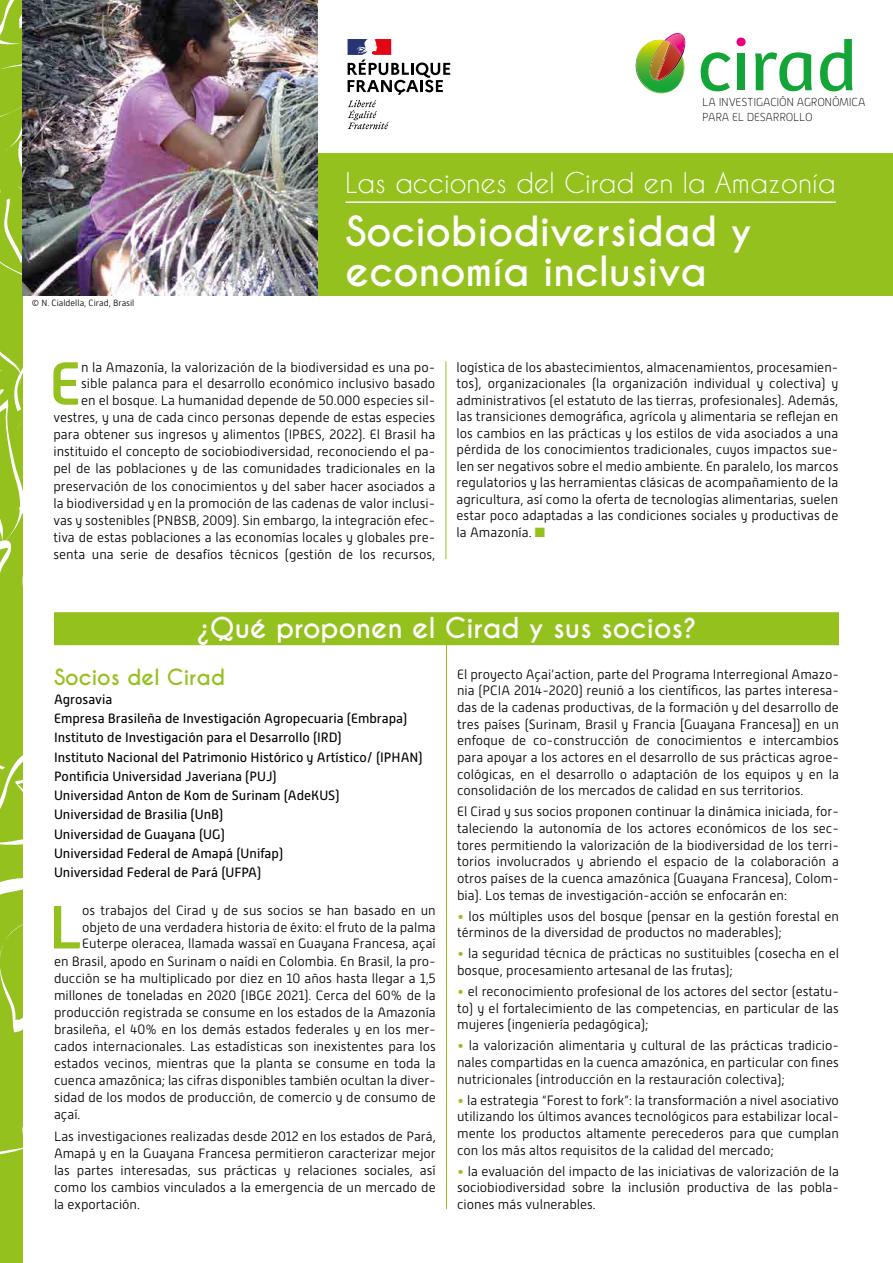
<style>
.page{position:relative;width:893px;height:1263px;background:#fff}
.page>*{position:absolute;margin:0;border:0;box-sizing:border-box;transform-origin:0 0}
.Body_Text{font:500 60.75px "Alwyn New";color:#95c11f}
.t1{font:700 39px/40.2px "Caviar Dreams";color:#fff}
.t2{font:27px "Caviar Dreams";color:#fff}
.Heading_1{font:700 27px "Caviar Dreams";color:#fff}
.Body_Text-2{font:700 21px "Caviar Dreams";color:#95c11f}
.Body_Text-3{font:300 13.5px/16.6px "Alwyn New";color:#000;text-align:justify}
.t3{font:13.5px "Alwyn New";color:#000}
.t4{font:100 11.55px/15.5px "Alwyn New";letter-spacing:-.025em;color:#000}
.t5{font:300 9px "Alwyn New";color:#000}
.s1{color:#95c11f}
</style>
<div class="page">
<div style="left:290px;top:153px;width:603px;height:142px;background:#95c11f"></div>
<hr style="left:345px;top:201px;width:491px;height:2px;background:#fff">
<svg style="left:348px;top:39px;width:102px;height:90px"></svg>
<div style="left:0;top:0;width:22px;height:1263px;background:#95c11f"></div>
<svg style="left:0;top:0;width:22px;height:45px"></svg>
<svg style="left:0;top:878px;width:22px;height:154px"></svg>
<svg style="left:0;top:756px;width:22px;height:89px"></svg>
<svg style="left:0;top:351px;width:22px;height:222px"></svg>
<svg style="left:0;top:1147px;width:22px;height:8px"></svg>
<svg style="left:0;top:64px;width:22px;height:211px"></svg>
<div style="left:54px;top:612px;width:785px;height:33px;background:#95c11f"></div>
<img style="left:22px;top:0;width:296px;height:295px">
<hr style="left:446px;top:361px;width:1px;height:198px;background:#95c11f">
<hr style="left:446px;top:642px;width:1px;height:567px;background:#95c11f">
<img style="left:636px;top:33px;width:50px;height:61px">
<svg style="left:701px;top:52px;width:29px;height:39px"></svg>
<div style="left:737px;top:54px;width:8px;height:36px;background:#13a538"></div>
<div style="left:736px;top:38px;width:10px;height:8px;background:#e6007d;border-radius:50%"></div>
<svg style="left:755px;top:52px;width:57px;height:39px"></svg>
<svg style="left:820px;top:39px;width:32px;height:52px"></svg>
<p class="t4" style="left:702px;top:94px;width:165px">LA INVESTIGACIÓN AGRONÓMICA<br>PARA EL DESARROLLO</p>
<p class="t5" style="left:32px;top:298px;width:104px">© N. Cialdella, Cirad, Brasil</p>
<p class="t2" style="left:345px;top:167px;width:492px">Las acciones del Cirad en la Amazonía</p>
<p class="t1" style="left:345px;top:212px;width:408px">Sociobiodiversidad y economía inclusiva</p>
<p class="Body_Text-3" style="left:53px;top:359px;width:383px;line-height:17.1px;text-align:right">n la Amazonía, la valorización de la biodiversidad es una po&shy;sible palanca para el desarrollo económico inclusivo basado<br>en el bosque. La humanidad depende de 50.000 especies sil&shy;vestres, y una de cada cinco personas depende de estas especies para obtener sus ingresos y alimentos (IPBES, 2022). El Brasil ha instituido el concepto de sociobiodiversidad, reconociendo el pa&shy;pel de las poblaciones y de las comunidades tradicionales en la preservación de los conocimientos y del saber hacer asociados a la biodiversidad y en la promoción de las cadenas de valor inclusi&shy;vas y sostenibles (PNBSB, 2009). Sin embargo, la integración efec&shy;tiva de estas poblaciones a las economías locales y globales pre&shy;senta una serie de desafíos técnicos (gestión de los recursos,</p>
<p class="Body_Text-3" style="left:457px;top:359px;width:383px">logística de los abastecimientos, almacenamientos, procesamien&shy;tos), organizacionales (la organización individual y colectiva) y administrativos (el estatuto de las tierras, profesionales). Además, las transiciones demográfica, agrícola y alimentaria se reflejan en los cambios en las prácticas y los estilos de vida asociados a una pérdida de los conocimientos tradicionales, cuyos impactos sue&shy;len ser negativos sobre el medio ambiente. En paralelo, los marcos regulatorios y las herramientas clásicas de acompañamiento de la agricultura, así como la oferta de tecnologías alimentarias, suelen estar poco adaptadas a las condiciones sociales y productivas de la Amazonía. <span class="s1">■</span></p>
<p class="Body_Text" style="left:50px;top:349px;width:33px">E</p>
<p class="Heading_1" style="left:196px;top:611px;width:502px">¿Qué proponen el Cirad y sus socios?</p>
<p class="Body_Text-2" style="left:54px;top:664px;width:173px">Socios del Cirad</p>
<p class="t3" style="left:54px;top:692px;width:60px">Agrosavia</p>
<p class="t3" style="left:54px;top:711px;width:355px">Empresa Brasileña de Investigación Agropecuaria (Embrapa)</p>
<p class="t3" style="left:54px;top:730px;width:289px">Instituto de Investigación para el Desarrollo (IRD)</p>
<p class="t3" style="left:54px;top:749px;width:370px">Instituto Nacional del Patrimonio Histórico y Artístico/ (IPHAN)</p>
<p class="t3" style="left:54px;top:769px;width:224px">Pontificia Universidad Javeriana (PUJ)</p>
<p class="t3" style="left:54px;top:788px;width:287px">Universidad Anton de Kom de Surinam (AdeKUS)</p>
<p class="t3" style="left:54px;top:807px;width:171px">Universidad de Brasilia (UnB)</p>
<p class="t3" style="left:54px;top:826px;width:172px">Universidad de Guayana (UG)</p>
<p class="t3" style="left:54px;top:845px;width:231px">Universidad Federal de Amapá (Unifap)</p>
<p class="t3" style="left:54px;top:865px;width:209px">Universidad Federal de Pará (UFPA)</p>
<p class="Body_Text" style="left:49px;top:893px;width:35px">L</p>
<p class="Body_Text-3" style="left:82px;top:902px;width:355px">os trabajos del Cirad y de sus socios se han basado en un</p>
<p class="Body_Text-3" style="left:82px;top:919px;width:355px">objeto de una verdadera historia de éxito: el fruto de la palma</p>
<p class="Body_Text-3" style="left:82px;top:935px;width:355px">Euterpe oleracea, llamada wassaï en Guayana Francesa, açaí</p>
<p class="Body_Text-3" style="left:54px;top:952px;width:383px">en Brasil, apodo en Surinam o naídi en Colombia. En Brasil, la pro-</p>
<p class="Body_Text-3" style="left:54px;top:970px;width:383px">ducción se ha multiplicado por diez en 10 años hasta llegar a 1,5</p>
<p class="Body_Text-3" style="left:54px;top:987px;width:383px">millones de toneladas en 2020 (IBGE 2021). Cerca del 60% de la</p>
<p class="Body_Text-3" style="left:54px;top:1004px;width:383px">producción registrada se consume en los estados de la Amazonía</p>
<p class="Body_Text-3" style="left:54px;top:1021px;width:383px">brasileña, el 40% en los demás estados federales y en los mer-</p>
<p class="Body_Text-3" style="left:54px;top:1038px;width:383px">cados internacionales. Las estadísticas son inexistentes para los</p>
<p class="Body_Text-3" style="left:54px;top:1055px;width:383px">estados vecinos, mientras que la planta se consume en toda la</p>
<p class="Body_Text-3" style="left:54px;top:1072px;width:383px">cuenca amazônica; las cifras disponibles también ocultan la diver-</p>
<p class="Body_Text-3" style="left:54px;top:1089px;width:383px">sidad de los modos de producción, de comercio y de consumo de</p>
<p class="Body_Text-3" style="left:54px;top:1106px;width:28px">açaí.</p>
<p class="Body_Text-3" style="left:54px;top:1127px;width:383px;line-height:17.1px">Las investigaciones realizadas desde 2012 en los estados de Pará, Amapá y en la Guayana Francesa permitieron caracterizar mejor las partes interesadas, sus prácticas y relaciones sociales, así como los cambios vinculados a la emergencia de un mercado de la exportación.</p>
<p class="Body_Text-3" style="left:457px;top:666px;width:383px">El proyecto Açai’action, parte del Programa Interregional Amazo&shy;nia (PCIA 2014-2020) reunió a los científicos, las partes interesa&shy;das de la cadenas productivas, de la formación y del desarrollo de tres países (Surinam, Brasil y Francia [Guayana Francesa]) en un enfoque de co-construcción de conocimientos e intercambios para apoyar a los actores en el desarrollo de sus prácticas agroe&shy;cológicas, en el desarrollo o adaptación de los equipos y en la consolidación de los mercados de calidad en sus territorios.</p>
<p class="Body_Text-3" style="left:457px;top:803px;width:383px">El Cirad y sus socios proponen continuar la dinámica iniciada, for&shy;taleciendo la autonomía de los actores económicos de los sec&shy;tores permitiendo la valorización de la biodiversidad de los terri&shy;torios involucrados y abriendo el espacio de la colaboración a otros países de la cuenca amazónica (Guayana Francesa), Colom&shy;bia). Los temas de investigación-acción se enfocarán en:</p>
<p class="Body_Text-3" style="left:457px;top:908px;width:383px"><span class="s1">•</span> los múltiples usos del bosque (pensar en la gestión forestal en términos de la diversidad de productos no maderables);</p>
<p class="Body_Text-3" style="left:457px;top:945px;width:383px"><span class="s1">•</span> la seguridad técnica de prácticas no sustituibles (cosecha en el bosque, procesamiento artesanal de las frutas);</p>
<p class="Body_Text-3" style="left:457px;top:983px;width:383px"><span class="s1">•</span> el reconocimiento profesional de los actores del sector (estatu&shy;to) y el fortalecimiento de las competencias, en particular de las mujeres (ingeniería pedagógica);</p>
<p class="Body_Text-3" style="left:457px;top:1037px;width:383px"><span class="s1">•</span> la valorización alimentaria y cultural de las prácticas tradicio&shy;nales compartidas en la cuenca amazónica, en particular con fines nutricionales (introducción en la restauración colectiva);</p>
<p class="Body_Text-3" style="left:457px;top:1092px;width:383px"><span class="s1">•</span> la estrategia “Forest to fork”: la transformación a nivel asociativo utilizando los últimos avances tecnológicos para estabilizar local&shy;mente los productos altamente perecederos para que cumplan con los más altos requisitos de la calidad del mercado;</p>
<p class="Body_Text-3" style="left:457px;top:1163px;width:383px"><span class="s1">•</span> la evaluación del impacto de las iniciativas de valorización de la sociobiodiversidad sobre la inclusión productiva de las pobla&shy;ciones más vulnerables.</p>
</div>
